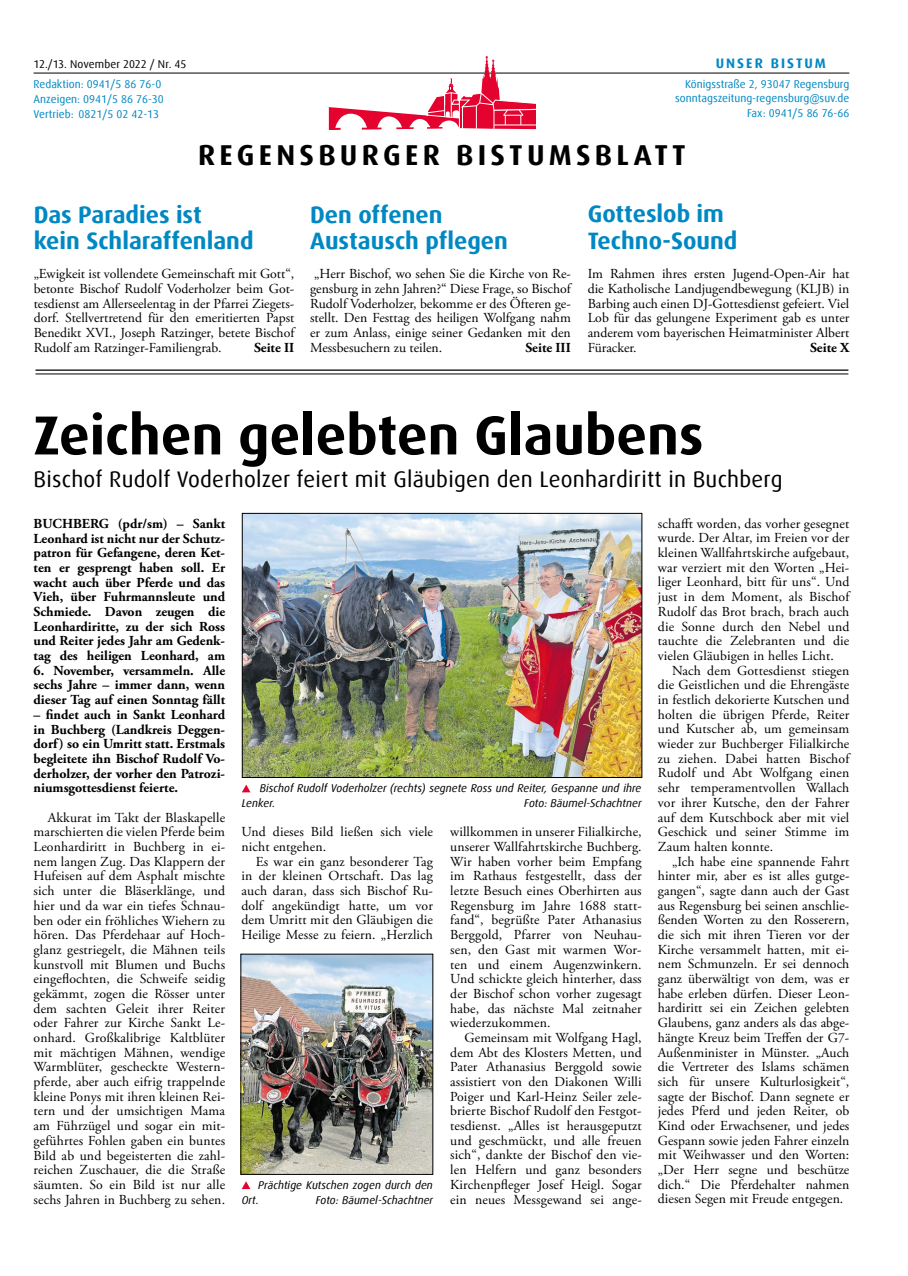
<style>
.page{position:relative;width:908px;height:1276px;background:#fff}
.page>*{position:absolute;margin:0;border:0;box-sizing:border-box;transform-origin:0 0}
.t1{font:700 55px "Dax Offc Pro";color:#000}
.t2{font:700 28.75px "Dax Offc Pro";letter-spacing:.15em;color:#000}
.t3{font:700 23.75px/26.2px "Dax Offc Pro";color:#0088c3}
.t4{font:22.5px "Dax Offc Pro";letter-spacing:.01em;color:#000}
.t5{font:13.75px/14.6px "Adobe Garamond Pro";letter-spacing:.01em;color:#000;text-align:justify}
.t6{font:700 13.75px/14.6px "Adobe Garamond Pro";color:#000;text-align:justify}
.t7{font:700 13.75px "Dax Offc Pro";letter-spacing:.15em;color:#0088c3}
.t8{font:italic 11.25px/14.8px "Dax Offc Pro";color:#000}
.t9{font:11.25px/14.8px "Dax Offc Pro";color:#0088c3}
.t10{font:11.25px "Dax Offc Pro";color:#000}
</style>
<div class="page">
<img style="left:242px;top:956px;width:189px;height:216px">
<hr style="left:35px;top:369px;width:813px;height:2px;background:#000">
<hr style="left:35px;top:374px;width:813px;height:1px;background:#000">
<svg style="left:241px;top:1181px;width:9px;height:8px"></svg>
<hr style="left:34px;top:73px;width:815px;height:1px;background:#000">
<svg style="left:329px;top:56px;width:210px;height:74px"></svg>
<img style="left:244px;top:515px;width:395px;height:260px">
<div style="left:242px;top:513px;width:399px;height:264px;border:1px solid #000"></div>
<svg style="left:242px;top:784px;width:8px;height:8px"></svg>
<p class="t10" style="left:34px;top:56px;width:154px">12./13. November 2022 / Nr. 45</p>
<p class="t7" style="left:715px;top:54px;width:112px">UNSER BISTUM</p>
<p class="t9" style="left:34px;top:77px;width:132px">Redaktion: 0941/5 86 76-0<br>Anzeigen: 0941/5 86 76-30<br>Vertrieb: 0821/5 02 42-13</p>
<p class="t9" style="left:675px;top:76px;width:176px;text-align:right">Königsstraße 2, 93047 Regensburg sonntagszeitung-regensburg@suv.de<br>Fax: 0941/5 86 76-66</p>
<h2 class="t2" style="left:198px;top:137px;width:489px">REGENSBURGER BISTUMSBLATT</h2>
<h3 class="t3" style="left:34px;top:202px;width:221px">Das Paradies ist kein Schlaraffenland</h3>
<p class="t5" style="left:34px;top:267px;width:262px">„Ewigkeit ist vollendete Gemeinschaft mit Gott“, betonte Bischof Rudolf Voderholzer beim Got&shy;tesdienst am Allerseelentag in der Pfarrei Ziegets&shy;dorf. Stellvertretend für den emeritierten Papst Benedikt XVI., Joseph Ratzinger, betete Bischof Rudolf am Ratzinger-Familiengrab.</p>
<p class="t6" style="left:254px;top:340px;width:42px">Seite II</p>
<h3 class="t3" style="left:310px;top:202px;width:199px">Den offenen<br>Austausch pflegen</h3>
<p class="t5" style="left:310px;top:267px;width:262px">„Herr Bischof, wo sehen Sie die Kirche von Re&shy;gensburg in zehn Jahren?“ Diese Frage, so Bischof Rudolf Voderholzer, bekomme er des Öfteren ge&shy;stellt. Den Festtag des heiligen Wolfgang nahm er zum Anlass, einige seiner Gedanken mit den Messbesuchern zu teilen.</p>
<p class="t6" style="left:525px;top:340px;width:47px">Seite III</p>
<h3 class="t3" style="left:587px;top:201px;width:151px">Gotteslob im<br>Techno-Sound</h3>
<p class="t5" style="left:587px;top:267px;width:263px">Im Rahmen ihres ersten Jugend-Open-Air hat die Katholische Landjugendbewegung (KLJB) in Barbing auch einen DJ-Gottesdienst gefeiert. Viel Lob für das gelungene Experiment gab es unter anderem vom bayerischen Heimatminister Albert Füracker.</p>
<p class="t6" style="left:809px;top:340px;width:41px">Seite X</p>
<h1 class="t1" style="left:34px;top:400px;width:671px">Zeichen gelebten Glaubens</h1>
<h3 class="t4" style="left:34px;top:465px;width:750px">Bischof Rudolf Voderholzer feiert mit Gläubigen den Leonhardiritt in Buchberg</h3>
<p class="t6" style="left:34px;top:516px;width:193px">BUCHBERG (pdr/sm) – Sankt Leonhard ist nicht nur der Schutz&shy;patron für Gefangene, deren Ket&shy;ten er gesprengt haben soll. Er wacht auch über Pferde und das Vieh, über Fuhrmannsleute und Schmiede. Davon zeugen die Leonhardiritte, zu der sich Ross und Reiter jedes Jahr am Gedenk&shy;tag des heiligen Leonhard, am</p>
<p class="t6" style="left:34px;top:663px;width:193px">6. November, versammeln. Alle sechs Jahre – immer dann, wenn dieser Tag auf einen Sonntag fällt</p>
<p class="t6" style="left:34px;top:707px;width:193px">– findet auch in Sankt Leonhard in Buchberg (Landkreis Deggen&shy;dorf) so ein Umritt statt. Erstmals begleitete ihn Bischof Rudolf Vo&shy;derholzer, der vorher den Patrozi&shy;niumsgottesdienst feierte.</p>
<p class="t5" style="left:34px;top:810px;width:193px;text-indent:14px">Akkurat im Takt der Blaskapelle marschierten die vielen Pferde beim Leonhardiritt in Buchberg in ei&shy;nem langen Zug. Das Klappern der Hufeisen auf dem Asphalt mischte sich unter die Bläserklänge, und hier und da war ein tiefes Schnau&shy;ben oder ein fröhliches Wiehern zu hören. Das Pferdehaar auf Hoch&shy;glanz gestriegelt, die Mähnen teils kunstvoll mit Blumen und Buchs eingeflochten, die Schweife seidig gekämmt, zogen die Rösser unter dem sachten Geleit ihrer Reiter oder Fahrer zur Kirche Sankt Le&shy;onhard. Großkalibrige Kaltblüter mit mächtigen Mähnen, wendige Warmblüter, gescheckte Western&shy;pferde, aber auch eifrig trappelnde kleine Ponys mit ihren kleinen Rei&shy;tern und der umsichtigen Mama am Führzügel und sogar ein mit&shy;geführtes Fohlen gaben ein buntes Bild ab und begeisterten die zahl&shy;reichen Zuschauer, die die Straße säumten. So ein Bild ist nur alle sechs Jahren in Buchberg zu sehen.</p>
<p class="t8" style="left:242px;top:781px;width:401px;text-indent:18px">Bischof Rudolf Voderholzer (rechts) segnete Ross und Reiter, Gespanne und ihre<br>Lenker.</p>
<p class="t8" style="left:524px;top:796px;width:119px">Foto: Bäumel-Schachtner</p>
<p class="t5" style="left:241px;top:825px;width:193px">Und dieses Bild ließen sich viele nicht entgehen.</p>
<p class="t5" style="left:241px;top:854px;width:193px;text-indent:14px">Es war ein ganz besonderer Tag in der kleinen Ortschaft. Das lag auch daran, dass sich Bischof Ru&shy;dolf angekündigt hatte, um vor dem Umritt mit den Gläubigen die Heilige Messe zu feiern. „Herzlich</p>
<p class="t8" style="left:241px;top:1177px;width:193px;text-indent:17px">Prächtige Kutschen zogen durch den<br>Ort.</p>
<p class="t8" style="left:315px;top:1192px;width:119px">Foto: Bäumel-Schachtner</p>
<p class="t5" style="left:450px;top:825px;width:193px">willkommen in unserer Filialkirche, unserer Wallfahrtskirche Buchberg.<br>Wir haben vorher beim Empfang im Rathaus festgestellt, dass der letzte Besuch eines Oberhirten aus Regensburg im Jahre 1688 statt&shy;fand“, begrüßte Pater Athanasius Berggold, Pfarrer von Neuhau&shy;sen, den Gast mit warmen Wor&shy;ten und einem Augenzwinkern.<br>Und schickte gleich hinterher, dass der Bischof schon vorher zugesagt habe, das nächste Mal zeitnaher wiederzukommen.</p>
<p class="t5" style="left:450px;top:1030px;width:193px;text-indent:14px">Gemeinsam mit Wolfgang Hagl, dem Abt des Klosters Metten, und Pater Athanasius Berggold sowie assistiert von den Diakonen Willi Poiger und Karl-Heinz Seiler zele&shy;brierte Bischof Rudolf den Festgot&shy;tesdienst. „Alles ist herausgeputzt und geschmückt, und alle freuen sich“, dankte der Bischof den vie&shy;len Helfern und ganz besonders Kirchenpfleger Josef Heigl. Sogar ein neues Messgewand sei ange-</p>
<p class="t5" style="left:657px;top:516px;width:193px">schafft worden, das vorher gesegnet wurde. Der Altar, im Freien vor der kleinen Wallfahrtskirche aufgebaut, war verziert mit den Worten „Hei&shy;liger Leonhard, bitt für uns“. Und just in dem Moment, als Bischof Rudolf das Brot brach, brach auch die Sonne durch den Nebel und tauchte die Zelebranten und die vielen Gläubigen in helles Licht.</p>
<p class="t5" style="left:657px;top:663px;width:193px;text-indent:14px">Nach dem Gottesdienst stiegen die Geistlichen und die Ehrengäste in festlich dekorierte Kutschen und holten die übrigen Pferde, Reiter und Kutscher ab, um gemeinsam wieder zur Buchberger Filialkirche zu ziehen. Dabei hatten Bischof Rudolf und Abt Wolfgang einen sehr temperamentvollen Wallach vor ihrer Kutsche, den der Fahrer auf dem Kutschbock aber mit viel Geschick und seiner Stimme im Zaum halten konnte.</p>
<p class="t5" style="left:657px;top:854px;width:193px;text-indent:14px">„Ich habe eine spannende Fahrt hinter mir, aber es ist alles gutge&shy;gangen“, sagte dann auch der Gast aus Regensburg bei seinen anschlie&shy;ßenden Worten zu den Rosserern, die sich mit ihren Tieren vor der Kirche versammelt hatten, mit ei&shy;nem Schmunzeln. Er sei dennoch ganz überwältigt von dem, was er habe erleben dürfen. Dieser Leon&shy;hardiritt sei ein Zeichen gelebten Glaubens, ganz anders als das abge&shy;hängte Kreuz beim Treffen der G7- Außenminister in Münster. „Auch die Vertreter des Islams schämen sich für unsere Kulturlosigkeit“, sagte der Bischof. Dann segnete er jedes Pferd und jeden Reiter, ob Kind oder Erwachsener, und jedes Gespann sowie jeden Fahrer einzeln mit Weihwasser und den Worten: „Der Herr segne und beschütze dich.“ Die Pferdehalter nahmen diesen Segen mit Freude entgegen.</p>
</div>
